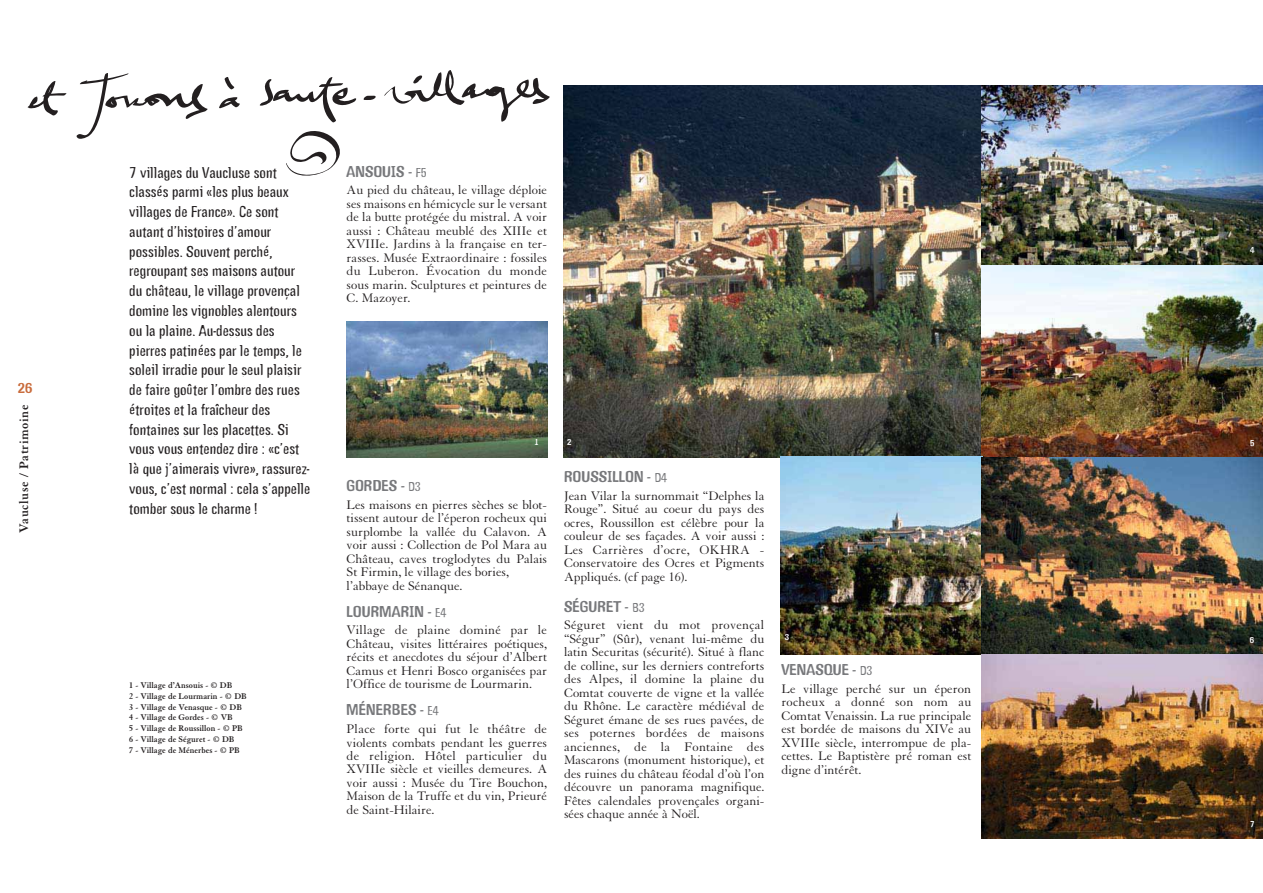
<style>
.page{position:relative;width:1263px;height:893px;background:#fff}
.page>*{position:absolute;margin:0;border:0;box-sizing:border-box;transform-origin:0 0}
.t1{font:16.5px/19.8px "Gagamond";color:#231f20}
.t2{font:700 16.5px "Gagamond";color:#77787b}
.t3{font:700 15px "Gagamond";color:#c96b3b}
.t4{font:13.5px/13.5px "Granjon";color:#231f20;text-align:justify}
.t5{font:700 13.5px "Granjon";letter-spacing:.045em;color:#231f20}
.t6{font:700 9px/10.8px "Granjon";color:#231f20}
.t7{font:700 9px "Gagamond";color:#fff}
.s1{font-weight:400;font-size:13.5px}
</style>
<div class="page">
<img style="left:564px;top:85px;width:418px;height:373px">
<img style="left:982px;top:264px;width:280px;height:193px">
<img style="left:982px;top:86px;width:280px;height:178px">
<img style="left:346px;top:322px;width:202px;height:136px">
<img style="left:781px;top:457px;width:201px;height:197px">
<img style="left:982px;top:654px;width:280px;height:185px">
<svg style="left:27px;top:70px;width:523px;height:106px"></svg>
<img style="left:982px;top:457px;width:280px;height:197px">
<p class="t3" style="left:18px;top:383px;width:17px">26</p>
<p class="t5" style="left:19px;top:533px;width:130px;rotate:-90deg">Vaucluse / Patrimoine</p>
<p class="t1" style="left:129px;top:164px;width:183px">7 villages du Vaucluse sont classés parmi «les plus beaux villages de France». Ce sont autant d’histoires d’amour possibles. Souvent perché, regroupant ses maisons autour du château, le village provençal domine les vignobles alentours ou la plaine. Au-dessus des pierres patinées par le temps, le soleil irradie pour le seul plaisir de faire goûter l’ombre des rues étroites et la fraîcheur des fontaines sur les placettes. Si vous vous entendez dire : «c’est là que j’aimerais vivre», rassurez&shy;vous, c’est normal : cela s’appelle tomber sous le charme !</p>
<p class="t6" style="left:129px;top:680px;width:119px">1 - Village d’Ansouis - © DB<br>2 - Village de Lourmarin - © DB<br>3 - Village de Venasque - © DB<br>4 - Village de Gordes - © VB<br>5 - Village de Roussillon - © PB<br>6 - Village de Séguret - © DB<br>7 - Village de Ménerbes - © PB</p>
<p class="t2" style="left:347px;top:166px;width:82px">ANSOUIS - <span class="s1">F5</span></p>
<p class="t4" style="left:347px;top:185px;width:202px">Au pied du château, le village déploie ses maisons en hémicycle sur le versant de la butte protégée du mistral. A voir aussi : Château meublé des XIIIe et XVIIIe. Jardins à la française en ter&shy;rasses. Musée Extraordinaire : fossiles du Luberon. Évocation du monde sous marin. Sculptures et peintures de C. Mazoyer.</p>
<p class="t7" style="left:1250px;top:247px;width:6px">4</p>
<p class="t7" style="left:534px;top:439px;width:6px">1</p>
<p class="t7" style="left:567px;top:439px;width:6px">2</p>
<p class="t7" style="left:1250px;top:440px;width:6px">5</p>
<p class="t2" style="left:347px;top:480px;width:76px">GORDES - <span class="s1">D3</span></p>
<p class="t4" style="left:347px;top:499px;width:202px;text-align:left">Les maisons en pierres sèches se blot&shy;tissent autour de l’éperon rocheux qui surplombe la vallée du Calavon. A voir aussi : Collection de Pol Mara au Château, caves troglodytes du Palais St Firmin, le village des bories, l’abbaye de Sénanque.</p>
<p class="t2" style="left:347px;top:606px;width:101px">LOURMARIN - <span class="s1">E4</span></p>
<p class="t4" style="left:347px;top:625px;width:202px">Village de plaine dominé par le Château, visites littéraires poétiques, récits et anecdotes du séjour d’Albert Camus et Henri Bosco organisées par l’Office de tourisme de Lourmarin.</p>
<p class="t2" style="left:347px;top:704px;width:94px">MÉNERBES - <span class="s1">E4</span></p>
<p class="t4" style="left:347px;top:723px;width:202px">Place forte qui fut le théâtre de violents combats pendant les guerres de religion. Hôtel particulier du XVIIIe siècle et vieilles demeures. A voir aussi : Musée du Tire Bouchon, Maison de la Truffe et du vin, Prieuré de Saint-Hilaire.</p>
<p class="t2" style="left:564px;top:471px;width:105px">ROUSSILLON - <span class="s1">D4</span></p>
<p class="t4" style="left:564px;top:490px;width:202px">Jean Vilar la surnommait “Delphes la Rouge”. Situé au coeur du pays des ocres, Roussillon est célèbre pour la couleur de ses façades. A voir aussi :<br>Les Carrières d’ocre, OKHRA - Conservatoire des Ocres et Pigments Appliqués. (cf page 16).</p>
<p class="t2" style="left:564px;top:601px;width:82px">SÉGURET - <span class="s1">B3</span></p>
<p class="t4" style="left:564px;top:620px;width:202px">Séguret vient du mot provençal “Ségur” (Sûr), venant lui-même du latin Securitas (sécurité). Situé à flanc de colline, sur les derniers contreforts des Alpes, il domine la plaine du Comtat couverte de vigne et la vallée du Rhône. Le caractère médiéval de Séguret émane de ses rues pavées, de ses poternes bordées de maisons anciennes, de la Fontaine des Mascarons (monument historique), et des ruines du château féodal d’où l’on découvre un panorama magnifique.<br>Fêtes calendales provençales organi&shy;sées chaque année à Noël.</p>
<p class="t7" style="left:785px;top:634px;width:6px">3</p>
<p class="t2" style="left:781px;top:664px;width:93px">VENASQUE - <span class="s1">D3</span></p>
<p class="t4" style="left:781px;top:683px;width:191px">Le village perché sur un éperon rocheux a donné son nom au Comtat Venaissin. La rue principale est bordée de maisons du XIVe au XVIIIe siècle, interrompue de pla&shy;cettes. Le Baptistère pré roman est digne d’intérêt.</p>
<p class="t7" style="left:1250px;top:637px;width:6px">6</p>
<p class="t7" style="left:1250px;top:821px;width:6px">7</p>
</div>
